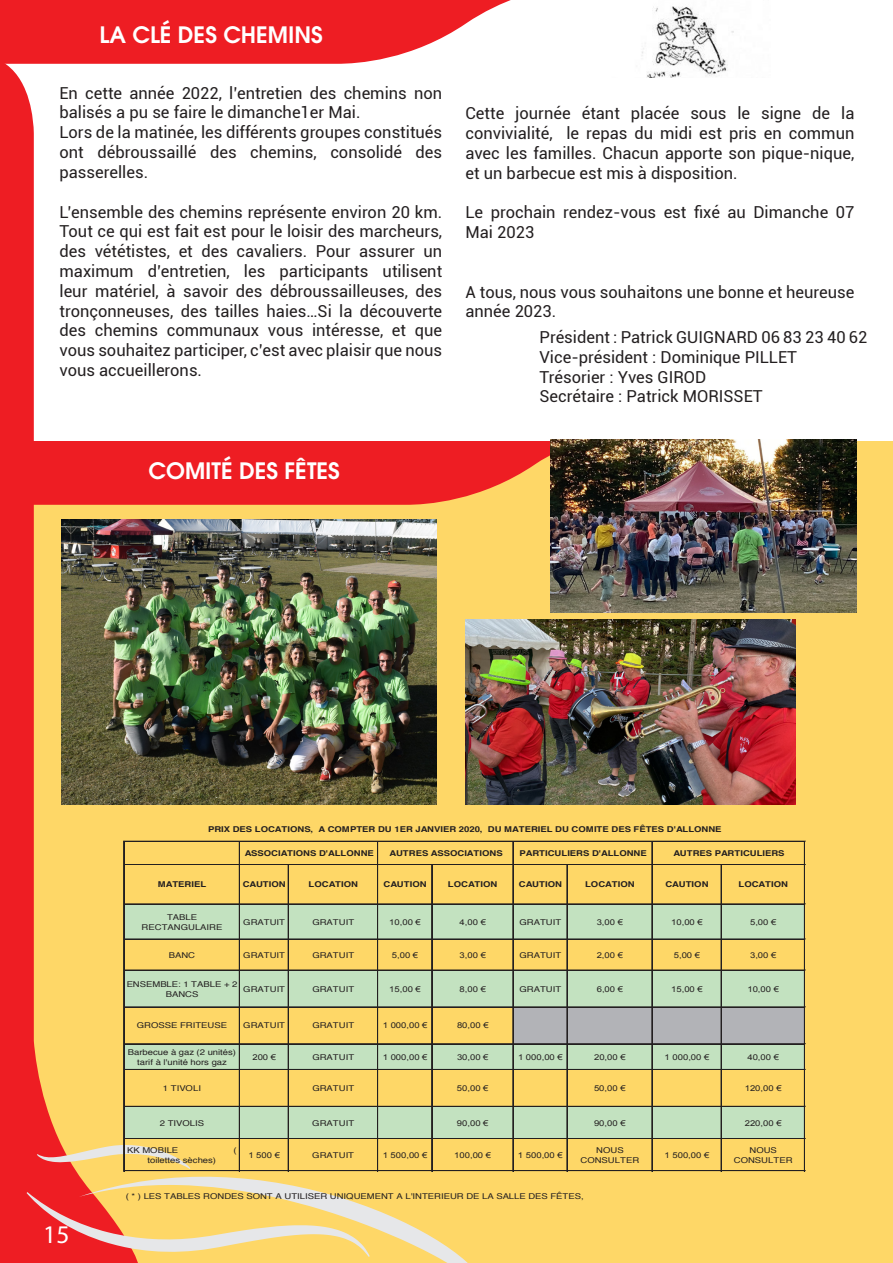
<style>
.page{position:relative;width:893px;height:1263px;background:#fff}
.page>*{position:absolute;margin:0;border:0;box-sizing:border-box;transform-origin:0 0}
.t1{font:25.5px "Myriad";color:#fff}
.t2{font:600 22.5px "Avant Garde";color:#fff}
.t3{font:16.5px/19.8px "Roboto";color:#231f20}
.t4{font:7.95px/9.9px "Helvetica";color:#231f20;text-align:center;scale:1.18 1}
.t5{font:700 7.95px "Helvetica";color:#231f20;scale:1.18 1}
.t6{font:7.95px "Arial";color:#231f20;scale:1.18 1}
</style>
<div class="page">
<div style="left:0;top:441px;width:893px;height:822px;background:#fed767"></div>
<svg style="left:0;top:64px;width:148px;height:1199px"></svg>
<svg style="left:0;top:0;width:511px;height:64px;background:#f03a3f"></svg>
<svg style="left:79px;top:1133px;width:408px;height:130px"></svg>
<svg style="left:27px;top:1192px;width:343px;height:65px"></svg>
<svg style="left:37px;top:1145px;width:153px;height:24px"></svg>
<img style="left:641px;top:6px;width:93px;height:72px">
<svg style="left:27px;top:441px;width:523px;height:64px;background:#ef2a28"></svg>
<div style="left:124px;top:904px;width:116px;height:35px;background:#c3e2c0"></div>
<div style="left:240px;top:904px;width:565px;height:35px;background:#c3e2c0"></div>
<div style="left:124px;top:970px;width:681px;height:37px;background:#c3e2c0"></div>
<div style="left:513px;top:1007px;width:292px;height:37px;background:#b2b3b7"></div>
<div style="left:124px;top:1044px;width:681px;height:26px;background:#c3e2c0"></div>
<div style="left:124px;top:1106px;width:681px;height:33px;background:#c3e2c0"></div>
<hr style="left:123px;top:841px;width:1px;height:330px;background:#231f20">
<hr style="left:124px;top:841px;width:1px;height:330px;background:#231f20">
<hr style="left:239px;top:842px;width:1px;height:329px;background:#231f20">
<hr style="left:377px;top:842px;width:1px;height:329px;background:#231f20">
<hr style="left:513px;top:842px;width:1px;height:329px;background:#231f20">
<hr style="left:652px;top:842px;width:1px;height:329px;background:#231f20">
<hr style="left:804px;top:842px;width:1px;height:329px;background:#231f20">
<hr style="left:288px;top:865px;width:1px;height:306px;background:#231f20">
<hr style="left:431px;top:865px;width:1px;height:306px;background:#231f20">
<hr style="left:432px;top:865px;width:1px;height:306px;background:#231f20">
<hr style="left:567px;top:865px;width:1px;height:306px;background:#231f20">
<hr style="left:721px;top:865px;width:1px;height:306px;background:#231f20">
<hr style="left:124px;top:841px;width:681px;height:1px;background:#231f20">
<hr style="left:124px;top:864px;width:681px;height:1px;background:#231f20">
<hr style="left:125px;top:903px;width:680px;height:1px;background:#231f20">
<hr style="left:124px;top:904px;width:681px;height:1px;background:#231f20">
<hr style="left:124px;top:939px;width:681px;height:1px;background:#231f20">
<hr style="left:124px;top:970px;width:681px;height:1px;background:#231f20">
<hr style="left:125px;top:1006px;width:680px;height:1px;background:#231f20">
<hr style="left:124px;top:1007px;width:681px;height:1px;background:#231f20">
<hr style="left:124px;top:1043px;width:681px;height:1px;background:#231f20">
<hr style="left:124px;top:1069px;width:681px;height:1px;background:#231f20">
<hr style="left:124px;top:1106px;width:681px;height:1px;background:#231f20">
<hr style="left:124px;top:1138px;width:681px;height:1px;background:#231f20">
<hr style="left:124px;top:1170px;width:681px;height:1px;background:#231f20">
<img style="left:62px;top:520px;width:375px;height:285px">
<img style="left:465px;top:619px;width:330px;height:186px">
<img style="left:550px;top:440px;width:307px;height:172px">
<p class="t2" style="left:100px;top:20px;width:225px">LA CLÉ DES CHEMINS</p>
<p class="t3" style="left:60px;top:82px;width:384px">En cette année 2022, l’entretien des chemins non balisés a pu se faire le dimanche1er Mai.</p>
<p class="t3" style="left:60px;top:122px;width:384px;text-align:justify">Lors de la matinée, les différents groupes constitués ont débroussaillé des chemins, consolidé des passerelles.</p>
<p class="t3" style="left:60px;top:201px;width:384px;text-align:justify">L’ensemble des chemins représente environ 20 km.<br>Tout ce qui est fait est pour le loisir des marcheurs, des vététistes, et des cavaliers. Pour assurer un maximum d’entretien, les participants utilisent leur matériel, à savoir des débroussailleuses, des tronçonneuses, des tailles haies…Si la découverte des chemins communaux vous intéresse, et que vous souhaitez participer, c’est avec plaisir que nous vous accueillerons.</p>
<p class="t2" style="left:149px;top:456px;width:193px">COMITÉ DES FÊTES</p>
<p class="t3" style="left:465px;top:103px;width:390px;text-align:justify">Cette journée étant placée sous le signe de la convivialité, le repas du midi est pris en commun avec les familles. Chacun apporte son pique-nique, et un barbecue est mis à disposition.</p>
<p class="t3" style="left:465px;top:202px;width:390px">Le prochain rendez-vous est fixé au Dimanche 07<br>Mai 2023</p>
<p class="t3" style="left:465px;top:281px;width:390px">A tous, nous vous souhaitons une bonne et heureuse année 2023.</p>
<p class="t3" style="left:539px;top:327px;width:329px">Président : Patrick GUIGNARD 06 83 23 40 62</p>
<p class="t3" style="left:539px;top:346px;width:259px">Vice-président : Dominique PILLET</p>
<p class="t3" style="left:539px;top:366px;width:168px">Trésorier : Yves GIROD</p>
<p class="t3" style="left:539px;top:386px;width:225px">Secrétaire : Patrick MORISSET</p>
<p class="t5" style="left:208px;top:823px;width:437px">PRIX DES LOCATIONS, A COMPTER DU 1ER JANVIER 2020, DU MATERIEL DU COMITE DES FÊTES D'ALLONNE</p>
<p class="t5" style="left:245px;top:846px;width:111px">ASSOCIATIONS D'ALLONNE</p>
<p class="t5" style="left:390px;top:846px;width:97px">AUTRES ASSOCIATIONS</p>
<p class="t5" style="left:520px;top:846px;width:109px">PARTICULIERS D'ALLONNE</p>
<p class="t5" style="left:673px;top:846px;width:96px">AUTRES PARTICULIERS</p>
<p class="t1" style="left:43px;top:1221px;width:28px">15</p>
<p class="t5" style="left:158px;top:878px;width:43px">MATERIEL</p>
<p class="t5" style="left:243px;top:878px;width:38px">CAUTION</p>
<p class="t5" style="left:309px;top:878px;width:43px">LOCATION</p>
<p class="t5" style="left:384px;top:878px;width:38px">CAUTION</p>
<p class="t5" style="left:448px;top:878px;width:43px">LOCATION</p>
<p class="t5" style="left:519px;top:878px;width:38px">CAUTION</p>
<p class="t5" style="left:585px;top:878px;width:43px">LOCATION</p>
<p class="t5" style="left:665px;top:878px;width:38px">CAUTION</p>
<p class="t5" style="left:738px;top:878px;width:43px">LOCATION</p>
<p class="t4" style="left:142px;top:912px;width:70px">TABLE<br>RECTANGULAIRE</p>
<p class="t4" style="left:243px;top:917px;width:37px">GRATUIT</p>
<p class="t4" style="left:312px;top:917px;width:37px">GRATUIT</p>
<p class="t6" style="left:389px;top:916px;width:28px">10,00 €</p>
<p class="t6" style="left:460px;top:916px;width:24px">4,00 €</p>
<p class="t4" style="left:519px;top:917px;width:37px">GRATUIT</p>
<p class="t6" style="left:597px;top:916px;width:24px">3,00 €</p>
<p class="t6" style="left:671px;top:916px;width:28px">10,00 €</p>
<p class="t6" style="left:750px;top:916px;width:24px">5,00 €</p>
<p class="t4" style="left:169px;top:950px;width:24px">BANC</p>
<p class="t4" style="left:243px;top:950px;width:37px">GRATUIT</p>
<p class="t4" style="left:312px;top:950px;width:37px">GRATUIT</p>
<p class="t6" style="left:392px;top:950px;width:24px">5,00 €</p>
<p class="t6" style="left:460px;top:950px;width:24px">3,00 €</p>
<p class="t4" style="left:519px;top:950px;width:37px">GRATUIT</p>
<p class="t6" style="left:597px;top:950px;width:24px">2,00 €</p>
<p class="t6" style="left:674px;top:950px;width:24px">5,00 €</p>
<p class="t6" style="left:750px;top:950px;width:24px">3,00 €</p>
<p class="t4" style="left:127px;top:979px;width:95px">ENSEMBLE: 1 TABLE + 2<br>BANCS</p>
<p class="t4" style="left:243px;top:984px;width:37px">GRATUIT</p>
<p class="t4" style="left:312px;top:984px;width:37px">GRATUIT</p>
<p class="t6" style="left:389px;top:983px;width:28px">15,00 €</p>
<p class="t6" style="left:460px;top:983px;width:24px">8,00 €</p>
<p class="t4" style="left:519px;top:984px;width:37px">GRATUIT</p>
<p class="t6" style="left:597px;top:983px;width:24px">6,00 €</p>
<p class="t6" style="left:671px;top:983px;width:28px">15,00 €</p>
<p class="t6" style="left:747px;top:983px;width:28px">10,00 €</p>
<p class="t4" style="left:137px;top:1021px;width:78px">GROSSE FRITEUSE</p>
<p class="t4" style="left:243px;top:1021px;width:37px">GRATUIT</p>
<p class="t4" style="left:312px;top:1021px;width:37px">GRATUIT</p>
<p class="t6" style="left:383px;top:1020px;width:39px">1 000,00 €</p>
<p class="t6" style="left:457px;top:1020px;width:28px">80,00 €</p>
<p class="t4" style="left:128px;top:1047px;width:93px">Barbecue à gaz (2 unités) tarif à l'unité hors gaz</p>
<p class="t6" style="left:252px;top:1052px;width:22px">200 €</p>
<p class="t4" style="left:312px;top:1052px;width:37px">GRATUIT</p>
<p class="t6" style="left:383px;top:1052px;width:39px">1 000,00 €</p>
<p class="t6" style="left:457px;top:1052px;width:28px">30,00 €</p>
<p class="t6" style="left:518px;top:1052px;width:39px">1 000,00 €</p>
<p class="t6" style="left:594px;top:1052px;width:28px">20,00 €</p>
<p class="t6" style="left:665px;top:1052px;width:39px">1 000,00 €</p>
<p class="t6" style="left:747px;top:1052px;width:28px">40,00 €</p>
<p class="t4" style="left:163px;top:1083px;width:34px">1 TIVOLI</p>
<p class="t4" style="left:312px;top:1083px;width:37px">GRATUIT</p>
<p class="t6" style="left:457px;top:1083px;width:28px">50,00 €</p>
<p class="t6" style="left:594px;top:1083px;width:28px">50,00 €</p>
<p class="t6" style="left:745px;top:1083px;width:33px">120,00 €</p>
<p class="t4" style="left:160px;top:1118px;width:39px">2 TIVOLIS</p>
<p class="t4" style="left:312px;top:1118px;width:37px">GRATUIT</p>
<p class="t6" style="left:457px;top:1117px;width:28px">90,00 €</p>
<p class="t6" style="left:594px;top:1117px;width:28px">90,00 €</p>
<p class="t6" style="left:745px;top:1117px;width:33px">220,00 €</p>
<p class="t4" style="left:127px;top:1145px;width:45px">KK MOBILE</p>
<p class="t4" style="left:233px;top:1145px;width:4px">(</p>
<p class="t4" style="left:148px;top:1155px;width:60px">toilettes sèches)</p>
<p class="t6" style="left:248px;top:1150px;width:28px">1 500 €</p>
<p class="t4" style="left:312px;top:1150px;width:37px">GRATUIT</p>
<p class="t6" style="left:383px;top:1150px;width:39px">1 500,00 €</p>
<p class="t6" style="left:454px;top:1150px;width:33px">100,00 €</p>
<p class="t6" style="left:518px;top:1150px;width:39px">1 500,00 €</p>
<p class="t4" style="left:580px;top:1145px;width:51px">NOUS<br>CONSULTER</p>
<p class="t6" style="left:665px;top:1150px;width:39px">1 500,00 €</p>
<p class="t4" style="left:734px;top:1145px;width:51px">NOUS<br>CONSULTER</p>
<p class="t4" style="left:126px;top:1191px;width:390px">( * ) LES TABLES RONDES SONT A UTILISER UNIQUEMENT A L'INTERIEUR DE LA SALLE DES FÊTES,</p>
</div>
